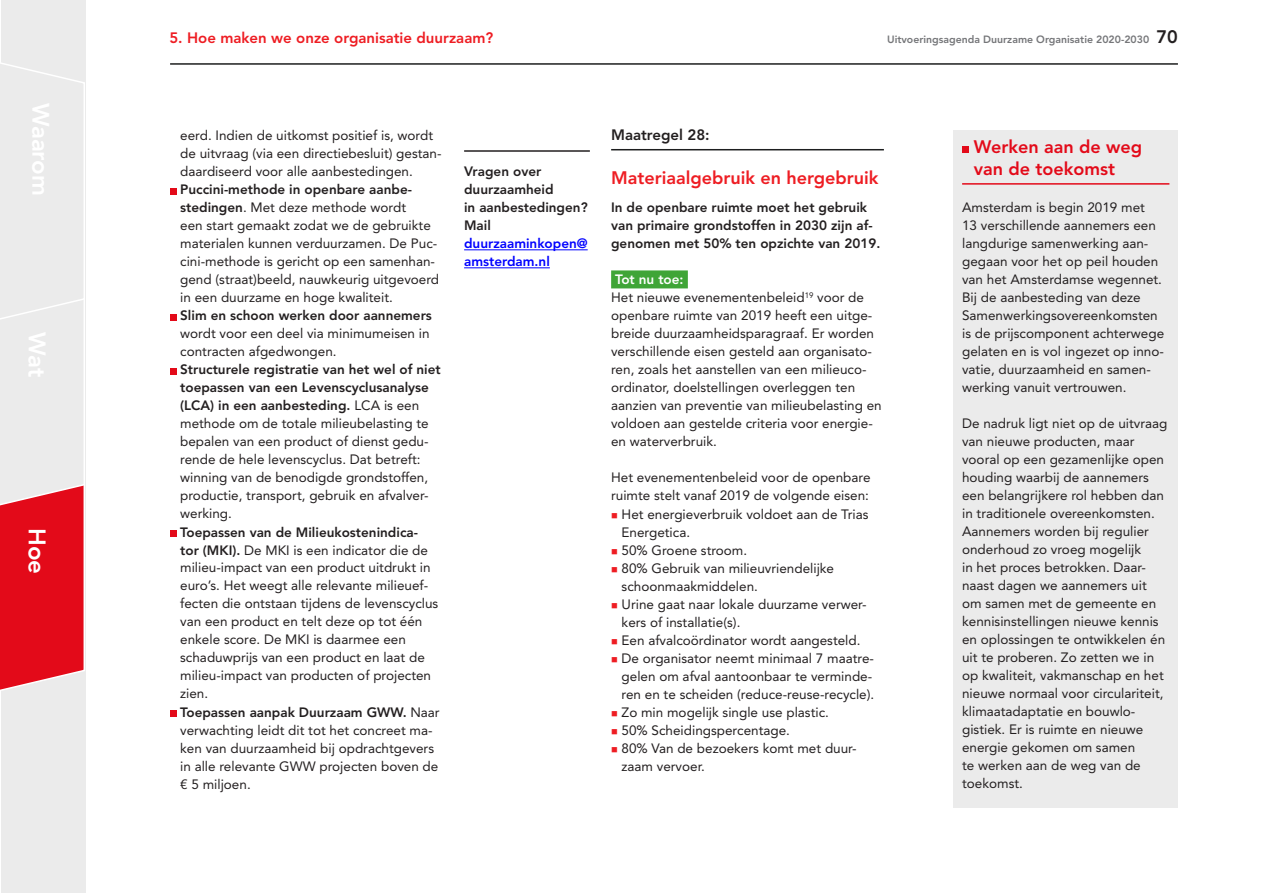
<style>
.page{position:relative;width:1263px;height:893px;background:#fff}
.page>*{position:absolute;margin:0;border:0;box-sizing:border-box;transform-origin:0 0}
.t1{font:800 24px "Avenir";color:#fff}
.t2{font:800 18px "Avenir LT Std";color:#ee1d23}
.t3{font:800 18px/21.8px "Avenir LT Std";color:#e30a19}
.t4{font:15px "Avenir LT Std Heavy 6";color:#ee1d23}
.t5{font:800 15px "Avenir LT Std";color:#231f20}
.t6{font:13.5px/18px "Avenir LT Std";color:#231f20}
.t7{font:800 13.5px/18px "Avenir LT Std";color:#231f20}
.t8{font:800 13.5px/18px "Avenir LT Std";color:#00f}
.t9{font:800 13.5px "Avenir LT Std";color:#fff}
.t10{font:10.5px "Avenir LT Std Heavy 2";color:#757679}
.s1{font-family:"Avenir LT Std";font-weight:800;font-size:18px;color:#231f20}
.s2{font-weight:800}
.s3{color:#ee1d23}
</style>
<div class="page">
<hr style="left:170px;top:63px;width:1008px;height:2px;background:#1d1e1f">
<div style="left:1px;top:0;width:84px;height:893px;background:#ebebeb"></div>
<svg style="left:0;top:60px;width:86px;height:634px"></svg>
<div style="left:954px;top:131px;width:224px;height:677px;background:#ebebeb"></div>
<hr style="left:464px;top:150px;width:126px;height:2px;background:#231f20">
<div style="left:962px;top:146px;width:6px;height:7px;background:#e30a19"></div>
<hr style="left:962px;top:183px;width:207px;height:2px;background:#e30a19">
<hr style="left:611px;top:149px;width:273px;height:1px;background:#1d1e1f">
<svg style="left:170px;top:710px;width:6px;height:6px"></svg>
<svg style="left:170px;top:530px;width:6px;height:6px"></svg>
<svg style="left:170px;top:368px;width:6px;height:6px"></svg>
<svg style="left:170px;top:314px;width:6px;height:6px"></svg>
<svg style="left:170px;top:188px;width:6px;height:6px"></svg>
<hr style="left:464px;top:249px;width:124px;height:1px;background:#00f">
<hr style="left:464px;top:267px;width:86px;height:1px;background:#00f">
<div style="left:611px;top:270px;width:77px;height:18px;background:#3fa537"></div>
<h1 class="t1" style="left:56px;top:528px;width:48px;rotate:90deg">Hoe</h1>
<p class="t4" style="left:169px;top:29px;width:325px">5. Hoe maken we onze organisatie duurzaam?</p>
<p class="t10" style="left:887px;top:33px;width:292px">Uitvoeringsagenda Duurzame Organisatie 2020-2030 <span class="s1">70</span></p>
<p class="t6" style="left:180px;top:127px;width:263px">eerd. Indien de uitkomst positief is, wordt de uitvraag (via een directiebesluit) gestan&shy;daardiseerd voor alle aanbestedingen.</p>
<p class="t6" style="left:180px;top:181px;width:260px"><span class="s2">Puccini-methode in openbare aanbe&shy;stedingen</span>. Met deze methode wordt<br>een start gemaakt zodat we de gebruikte materialen kunnen verduurzamen. De Puc&shy;cini-methode is gericht op een samenhan&shy;gend (straat)beeld, nauwkeurig uitgevoerd in een duurzame en hoge kwaliteit.</p>
<p class="t7" style="left:180px;top:307px;width:253px">Slim en schoon werken door aannemers</p>
<p class="t6" style="left:180px;top:325px;width:251px">wordt voor een deel via minimumeisen in contracten afgedwongen.</p>
<p class="t6" style="left:180px;top:361px;width:262px"><span class="s2">Structurele registratie van het wel of niet toepassen van een Levenscyclusanalyse (LCA) in een aanbesteding.</span> LCA is een methode om de totale milieubelasting te bepalen van een product of dienst gedu&shy;rende de hele levenscyclus. Dat betreft: winning van de benodigde grondstoffen, productie, transport, gebruik en afvalver&shy;werking.</p>
<p class="t6" style="left:180px;top:523px;width:261px"><span class="s2">Toepassen van de Milieukostenindica&shy;tor (MKI).</span> De MKI is een indicator die de milieu-impact van een product uitdrukt in euro’s. Het weegt alle relevante milieuef&shy;fecten die ontstaan tijdens de levenscyclus van een product en telt deze op tot één enkele score. De MKI is daarmee een schaduwprijs van een product en laat de milieu-impact van producten of projecten zien.<br><span class="s2">Toepassen aanpak Duurzaam GWW.</span> Naar verwachting leidt dit tot het concreet ma&shy;ken van duurzaamheid bij opdrachtgevers in alle relevante GWW projecten boven de € 5 miljoen.</p>
<p class="t7" style="left:464px;top:163px;width:125px">Vragen over duurzaamheid<br>in aanbestedingen?<br>Mail</p>
<p class="t8" style="left:464px;top:235px;width:125px">duurzaaminkopen@ amsterdam.nl</p>
<p class="t5" style="left:611px;top:126px;width:100px">Maatregel 28:</p>
<p class="t2" style="left:611px;top:167px;width:269px">Materiaalgebruik en hergebruik</p>
<p class="t7" style="left:611px;top:199px;width:271px">In de openbare ruimte moet het gebruik van primaire grondstoffen in 2030 zijn af&shy;genomen met 50% ten opzichte van 2019.</p>
<p class="t9" style="left:615px;top:272px;width:70px">Tot nu toe:</p>
<p class="t6" style="left:611px;top:289px;width:272px">Het nieuwe evenementenbeleid<sup>19</sup> voor de openbare ruimte van 2019 heeft een uitge&shy;breide duurzaamheidsparagraaf. Er worden verschillende eisen gesteld aan organisato&shy;ren, zoals het aanstellen van een milieuco&shy;ordinator, doelstellingen overleggen ten aanzien van preventie van milieubelasting en voldoen aan gestelde criteria voor energie&shy;en waterverbruik.</p>
<p class="t6" style="left:611px;top:469px;width:261px">Het evenementenbeleid voor de openbare ruimte stelt vanaf 2019 de volgende eisen:</p>
<p class="t6" style="left:622px;top:505px;width:248px;text-indent:-10px"><span class="s3">■</span> Het energieverbruik voldoet aan de Trias<br>Energetica.</p>
<p class="t6" style="left:611px;top:541px;width:138px"><span class="s3">■</span> 50% Groene stroom.</p>
<p class="t6" style="left:622px;top:559px;width:214px;text-indent:-10px"><span class="s3">■</span> 80% Gebruik van milieuvriendelijke schoonmaakmiddelen.</p>
<p class="t6" style="left:622px;top:595px;width:247px;text-indent:-10px"><span class="s3">■</span> Urine gaat naar lokale duurzame verwer&shy;kers of installatie(s).</p>
<p class="t6" style="left:611px;top:631px;width:251px"><span class="s3">■</span> Een afvalcoördinator wordt aangesteld.</p>
<p class="t6" style="left:622px;top:649px;width:254px;text-indent:-10px"><span class="s3">■</span> De organisator neemt minimaal 7 maatre&shy;gelen om afval aantoonbaar te verminde&shy;ren en te scheiden (reduce-reuse-recycle).</p>
<p class="t6" style="left:611px;top:703px;width:219px"><span class="s3">■</span> Zo min mogelijk single use plastic.</p>
<p class="t6" style="left:611px;top:721px;width:180px"><span class="s3">■</span> 50% Scheidingspercentage.</p>
<p class="t6" style="left:622px;top:739px;width:237px;text-indent:-10px"><span class="s3">■</span> 80% Van de bezoekers komt met duur&shy;zaam vervoer.</p>
<p class="t3" style="left:974px;top:136px;width:170px">Werken aan de weg van de toekomst</p>
<p class="t6" style="left:962px;top:199px;width:204px">Amsterdam is begin 2019 met<br>13 verschillende aannemers een langdurige samenwerking aan&shy;gegaan voor het op peil houden van het Amsterdamse wegennet.<br>Bij de aanbesteding van deze<br>Samenwerkingsovereenkomsten is de prijscomponent achterwege gelaten en is vol ingezet op inno&shy;vatie, duurzaamheid en samen&shy;werking vanuit vertrouwen.</p>
<p class="t6" style="left:962px;top:415px;width:207px">De nadruk ligt niet op de uitvraag van nieuwe producten, maar vooral op een gezamenlijke open houding waarbij de aannemers een belangrijkere rol hebben dan in traditionele overeenkomsten.<br>Aannemers worden bij regulier onderhoud zo vroeg mogelijk<br>in het proces betrokken. Daar&shy;naast dagen we aannemers uit om samen met de gemeente en kennisinstellingen nieuwe kennis en oplossingen te ontwikkelen én uit te proberen. Zo zetten we in op kwaliteit, vakmanschap en het nieuwe normaal voor circulariteit, klimaatadaptatie en bouwlo&shy;gistiek. Er is ruimte en nieuwe energie gekomen om samen<br>te werken aan de weg van de toekomst.</p>
</div>
